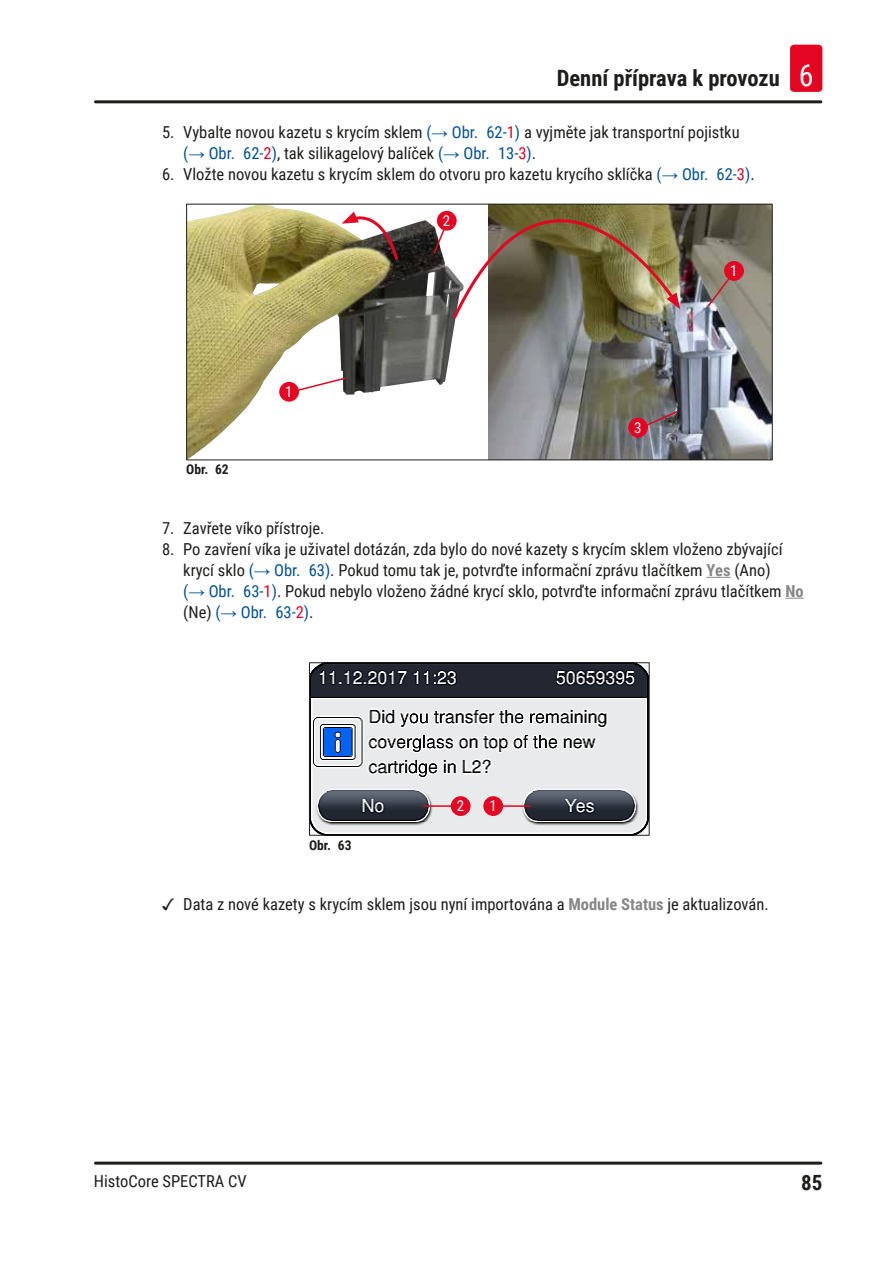
<style>
.page{position:relative;width:893px;height:1263px;background:#fff}
.page>*{position:absolute;margin:0;border:0;box-sizing:border-box;transform-origin:0 0}
.t1{font:700 22.5px "Roboto Condensed";color:#1d1d1b}
.t2{font:700 21px "Roboto Condensed";color:#1d1d1b}
.t3{font:16.5px/20.9px "Roboto Condensed";color:#1d1d1b}
.t4{font:15px "Roboto Condensed";color:#fff}
.t5{font:700 13.5px "Roboto Condensed";color:#1d1d1b}
.s1{font-weight:400;font-size:30px;color:#fff}
.s2{color:#005099}
.s3{font-family:"Arial";color:#005099}
.s4{color:#e40522}
.s5{font-weight:700;color:#878787}
</style>
<div class="page">
<hr style="left:95px;top:100px;width:726px;height:3px;background:#1d1d1b">
<hr style="left:95px;top:1161px;width:726px;height:3px;background:#1d1d1b">
<div style="left:790px;top:45px;width:32px;height:47px;background:#e40522;border-radius:4px"></div>
<svg style="left:706px;top:577px;width:25px;height:1px"></svg>
<svg style="left:785px;top:598px;width:19px;height:1px"></svg>
<img style="left:188px;top:206px;width:268px;height:252px">
<img style="left:489px;top:206px;width:282px;height:252px">
<div style="left:279px;top:382px;width:20px;height:20px;background:#e40522;border-radius:50%"></div>
<div style="left:724px;top:261px;width:20px;height:20px;background:#e40522;border-radius:50%"></div>
<div style="left:628px;top:418px;width:20px;height:19px;background:#e40522;border-radius:50%"></div>
<div style="left:437px;top:211px;width:20px;height:20px;background:#e40522;border-radius:50%"></div>
<svg style="left:342px;top:212px;width:58px;height:50px"></svg>
<svg style="left:297px;top:376px;width:50px;height:16px"></svg>
<svg style="left:707px;top:275px;width:25px;height:32px"></svg>
<svg style="left:645px;top:409px;width:34px;height:18px"></svg>
<img style="left:432px;top:217px;width:248px;height:104px">
<div style="left:186px;top:204px;width:587px;height:256px;border:1px solid #1d1d1b"></div>
<img style="left:311px;top:664px;width:337px;height:170px">
<hr style="left:424px;top:805px;width:28px;height:2px;background:#e40522">
<hr style="left:502px;top:805px;width:28px;height:2px;background:#e40522">
<div style="left:483px;top:796px;width:20px;height:20px;background:#e40522;border-radius:50%"></div>
<div style="left:451px;top:796px;width:20px;height:20px;background:#e40522;border-radius:50%"></div>
<div style="left:309px;top:662px;width:341px;height:174px;border:1px solid #1d1d1b"></div>
<h1 class="t1" style="left:557px;top:63px;width:258px">Denní příprava k provozu <span class="s1">6</span></h1>
<p class="t3" style="left:183px;top:121px;width:558px;text-indent:-21px">5. Vybalte novou kazetu s krycím sklem <span class="s2">(</span><span class="s3">→</span> <span class="s2">Obr. 62‑</span><span class="s4">1</span><span class="s2">)</span> a vyjměte jak transportní pojistku <span class="s2">(</span><span class="s3">→</span> <span class="s2">Obr. 62‑</span><span class="s4">2</span><span class="s2">)</span>, tak silikagelový balíček <span class="s2">(</span><span class="s3">→</span> <span class="s2">Obr. 13‑</span><span class="s4">3</span><span class="s2">)</span>.</p>
<p class="t3" style="left:162px;top:163px;width:594px">6. Vložte novou kazetu s krycím sklem do otvoru pro kazetu krycího sklíčka <span class="s2">(</span><span class="s3">→</span> <span class="s2">Obr. 62‑</span><span class="s4">3</span><span class="s2">)</span>.</p>
<p class="t5" style="left:186px;top:460px;width:44px">Obr. 62</p>
<p class="t4" style="left:285px;top:381px;width:9px">1</p>
<p class="t4" style="left:443px;top:210px;width:9px">2</p>
<p class="t4" style="left:634px;top:417px;width:9px">3</p>
<p class="t4" style="left:730px;top:260px;width:9px">1</p>
<p class="t3" style="left:162px;top:517px;width:164px">7. Zavřete víko přístroje.</p>
<p class="t3" style="left:183px;top:538px;width:622px;text-indent:-21px">8. Po zavření víka je uživatel dotázán, zda bylo do nové kazety s krycím sklem vloženo zbývající krycí sklo <span class="s2">(</span><span class="s3">→</span> <span class="s2">Obr. 63)</span>. Pokud tomu tak je, potvrďte informační zprávu tlačítkem <span class="s5">Yes</span> (Ano)<br><span class="s2">(</span><span class="s3">→</span> <span class="s2">Obr. 63‑</span><span class="s4">1</span><span class="s2">)</span>. Pokud nebylo vloženo žádné krycí sklo, potvrďte informační zprávu tlačítkem <span class="s5">No </span>(Ne) <span class="s2">(</span><span class="s3">→</span> <span class="s2">Obr. 63‑</span><span class="s4">2</span><span class="s2">)</span>.</p>
<p class="t5" style="left:309px;top:835px;width:44px">Obr. 63</p>
<p class="t4" style="left:457px;top:795px;width:9px">2</p>
<p class="t4" style="left:489px;top:795px;width:9px">1</p>
<p class="t3" style="left:183px;top:893px;width:587px">Data z nové kazety s krycím sklem jsou nyní importována a <span class="s5">Module Status</span> je aktualizován.</p>
<p class="t3" style="left:94px;top:1170px;width:154px">HistoCore SPECTRA CV</p>
<p class="t2" style="left:801px;top:1168px;width:23px">85</p>
</div>
